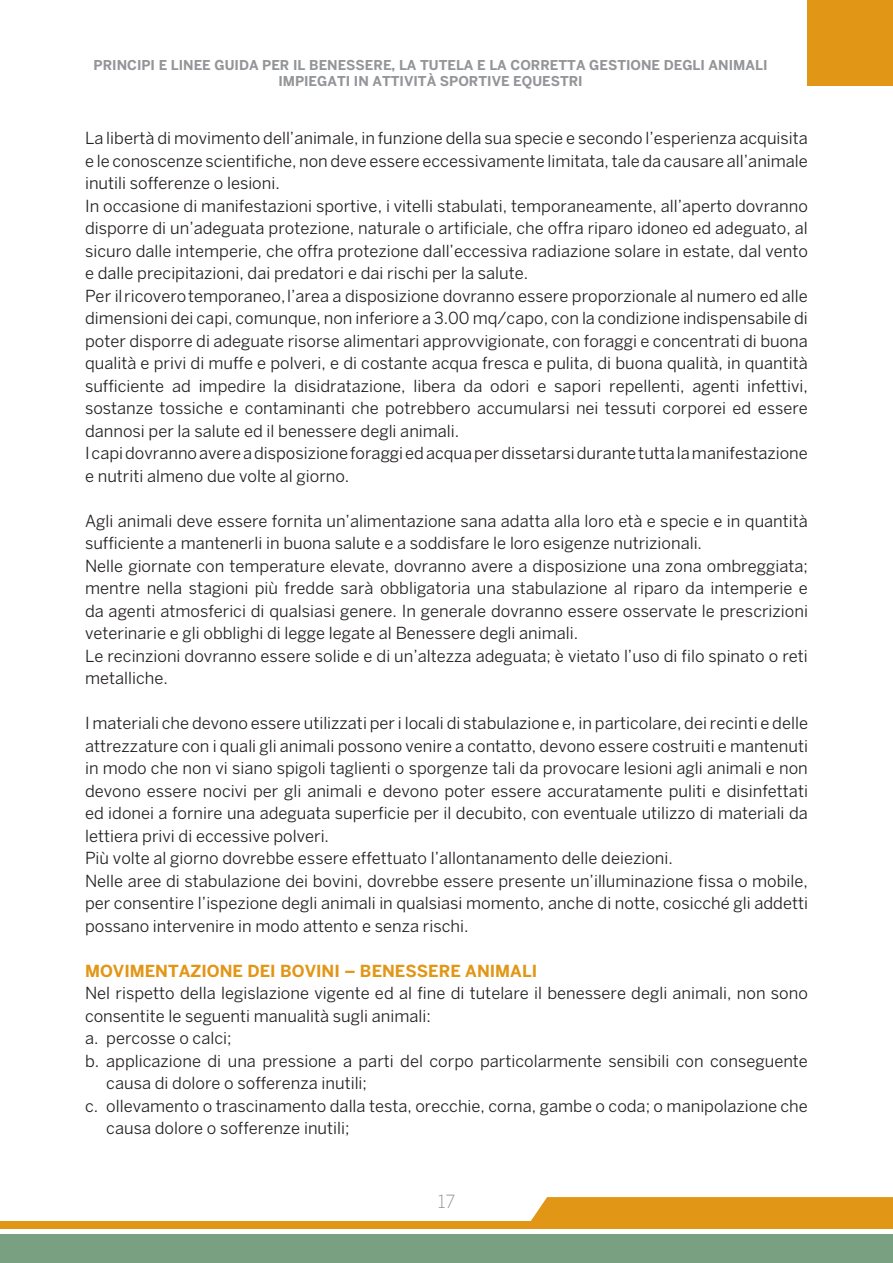
<style>
.page{position:relative;width:893px;height:1263px;background:#fff}
.page>*{position:absolute;margin:0;border:0;box-sizing:border-box;transform-origin:0 0}
.t1{font:300 18px "Benton Sans";color:#939598}
.t2{font:16.5px/22.5px "Benton Sans";color:#231f20}
.t3{font:700 16.5px "Benton Sans";color:#e29616}
.t4{font:700 13.5px/16.2px "Benton Sans";color:#939598;text-align:center}
</style>
<div class="page">
<div style="left:807px;top:0;width:86px;height:86px;background:#e29616"></div>
<div style="left:0;top:1221px;width:893px;height:7px;background:#e29616"></div>
<div style="left:531px;top:1197px;width:362px;height:24px;background:#e29616"></div>
<div style="left:0;top:1234px;width:893px;height:29px;background:#78a081"></div>
<p class="t4" style="left:94px;top:56px;width:675px">PRINCIPI E LINEE GUIDA PER IL BENESSERE, LA TUTELA E LA CORRETTA GESTIONE DEGLI ANIMALI<br>IMPIEGATI IN ATTIVITÀ SPORTIVE EQUESTRI</p>
<p class="t2" style="left:85px;top:127px;width:724px">La libertà di movimento dell’animale, in funzione della sua specie e secondo l’esperienza acquisita e le conoscenze scientifiche, non deve essere eccessivamente limitata, tale da causare all’animale inutili sofferenze o lesioni.<br>In occasione di manifestazioni sportive, i vitelli stabulati, temporaneamente, all’aperto dovranno disporre di un’adeguata protezione, naturale o artificiale, che offra riparo idoneo ed adeguato, al sicuro dalle intemperie, che offra protezione dall’eccessiva radiazione solare in estate, dal vento e dalle precipitazioni, dai predatori e dai rischi per la salute.<br>Per il ricovero temporaneo, l’area a disposizione dovranno essere proporzionale al numero ed alle dimensioni dei capi, comunque, non inferiore a 3.00 mq/capo, con la condizione indispensabile di poter disporre di adeguate risorse alimentari approvvigionate, con foraggi e concentrati di buona qualità e privi di muffe e polveri, e di costante acqua fresca e pulita, di buona qualità, in quantità sufficiente ad impedire la disidratazione, libera da odori e sapori repellenti, agenti infettivi, sostanze tossiche e contaminanti che potrebbero accumularsi nei tessuti corporei ed essere dannosi per la salute ed il benessere degli animali.<br>I capi dovranno avere a disposizione foraggi ed acqua per dissetarsi durante tutta la manifestazione e nutriti almeno due volte al giorno.</p>
<p class="t2" style="left:85px;top:509px;width:724px">Agli animali deve essere fornita un’alimentazione sana adatta alla loro età e specie e in quantità sufficiente a mantenerli in buona salute e a soddisfare le loro esigenze nutrizionali.<br>Nelle giornate con temperature elevate, dovranno avere a disposizione una zona ombreggiata; mentre nella stagioni più fredde sarà obbligatoria una stabulazione al riparo da intemperie e da agenti atmosferici di qualsiasi genere. In generale dovranno essere osservate le prescrizioni veterinarie e gli obblighi di legge legate al Benessere degli animali.<br>Le recinzioni dovranno essere solide e di un’altezza adeguata; è vietato l’uso di filo spinato o reti metalliche.</p>
<p class="t2" style="left:85px;top:712px;width:724px">I materiali che devono essere utilizzati per i locali di stabulazione e, in particolare, dei recinti e delle attrezzature con i quali gli animali possono venire a contatto, devono essere costruiti e mantenuti in modo che non vi siano spigoli taglienti o sporgenze tali da provocare lesioni agli animali e non devono essere nocivi per gli animali e devono poter essere accuratamente puliti e disinfettati ed idonei a fornire una adeguata superficie per il decubito, con eventuale utilizzo di materiali da lettiera privi di eccessive polveri.<br>Più volte al giorno dovrebbe essere effettuato l’allontanamento delle deiezioni.<br>Nelle aree di stabulazione dei bovini, dovrebbe essere presente un’illuminazione fissa o mobile, per consentire l’ispezione degli animali in qualsiasi momento, anche di notte, cosicché gli addetti possano intervenire in modo attento e senza rischi.</p>
<p class="t3" style="left:85px;top:961px;width:454px">MOVIMENTAZIONE DEI BOVINI – BENESSERE ANIMALI</p>
<p class="t2" style="left:85px;top:982px;width:724px">Nel rispetto della legislazione vigente ed al fine di tutelare il benessere degli animali, non sono</p>
<p class="t2" style="left:85px;top:1004px;width:347px">consentite le seguenti manualità sugli animali:</p>
<p class="t2" style="left:85px;top:1027px;width:148px">a. percosse o calci;</p>
<p class="t2" style="left:85px;top:1049px;width:724px">b. applicazione di una pressione a parti del corpo particolarmente sensibili con conseguente</p>
<p class="t2" style="left:106px;top:1072px;width:262px">causa di dolore o sofferenza inutili;</p>
<p class="t2" style="left:85px;top:1094px;width:724px">c. ollevamento o trascinamento dalla testa, orecchie, corna, gambe o coda; o manipolazione che</p>
<p class="t2" style="left:106px;top:1117px;width:245px">causa dolore o sofferenze inutili;</p>
<p class="t1" style="left:438px;top:1190px;width:19px">17</p>
</div>
